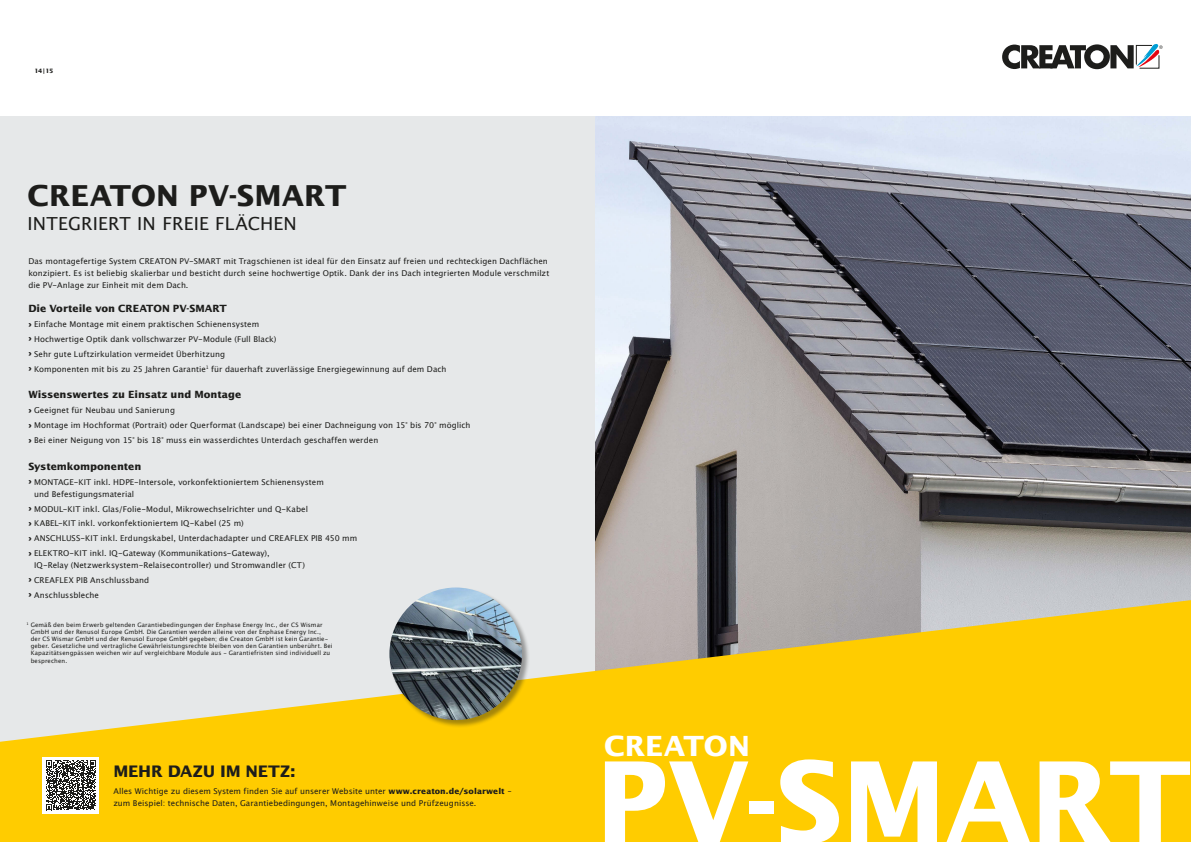
<style>
.page{position:relative;width:1191px;height:842px;background:#fff}
.page>*{position:absolute;margin:0;border:0;box-sizing:border-box;transform-origin:0 0}
.Headline_Lucida_30pt_grau_bold_Versalien{font:700 111.4px "Lucida San";letter-spacing:-.01em;color:#fff}
.Headline_Lucida_30pt_grau_bold_Versalien-2{font:700 29px "Lucida San";color:#1d1d1b}
.Headline_Lucida_30pt_grau_bold_Versalien-3{font:700 28px "Lucida San";letter-spacing:.005em;color:#fff}
.Headline_Lucida_30pt_grau_bold_Versalien-4{font:18px "Lucida San Rom";letter-spacing:.01em;color:#1d1d1b}
.Copytext_Lucida_8pt_grau_NEU{font:700 16px "Lucida San";letter-spacing:-.015em;color:#1d1d1b}
.Copytext_Lucida_8pt_grau_NEU-2{font:700 10px "Lucida San";letter-spacing:-.005em;color:#1d1d1b}
.Copytext_Lucida_8pt_grau_NEU-3{font:8px/12px "Lucida San Rom";letter-spacing:.005em;color:#1d1d1b}
.Copytext_Lucida_8pt_grau_NEU-4{font:6px/7.2px "Lucida San Rom";letter-spacing:.02em;color:#1d1d1b}
.Copytext_Lucida_8pt_grau_NEU-5{font:700 6px "Lucida San";color:#1d1d1b}
.s1{font-family:"Muller";font-weight:800;font-size:9px}
.s2{font-family:"Lucida San";font-weight:700}
</style>
<div class="page">
<div style="left:0;top:116px;width:1191px;height:726px;background:#e6e8e9"></div>
<img style="left:595px;top:116px;width:596px;height:484px">
<svg style="left:0;top:600px;width:1191px;height:242px;fill:#fc0"></svg>
<div style="left:389px;top:587px;width:141px;height:141px;background:#1d1d1b;opacity:.4"></div>
<img style="left:389px;top:587px;width:133px;height:133px;border-radius:66px">
<div style="left:43px;top:757px;width:56px;height:57px;background:#fff"></div>
<svg style="left:46px;top:760px;width:50px;height:50px"></svg>
<svg style="left:1002px;top:44px;width:160px;height:25px"></svg>
<p class="Copytext_Lucida_8pt_grau_NEU-5" style="left:35px;top:67px;width:20px">14|15</p>
<p class="Headline_Lucida_30pt_grau_bold_Versalien-2" style="left:28px;top:176px;width:320px">CREATON PV-SMART</p>
<p class="Headline_Lucida_30pt_grau_bold_Versalien-4" style="left:28px;top:212px;width:271px">INTEGRIERT IN FREIE FLÄCHEN</p>
<p class="Copytext_Lucida_8pt_grau_NEU-3" style="left:28px;top:256px;width:522px">Das montagefertige System CREATON PV-SMART mit Tragschienen ist ideal für den Einsatz auf freien und rechteckigen Dachflächen konzipiert. Es ist beliebig skalierbar und besticht durch seine hochwertige Optik. Dank der ins Dach integrierten Module verschmilzt die PV-Anlage zur Einheit mit dem Dach.</p>
<p class="Copytext_Lucida_8pt_grau_NEU-2" style="left:28px;top:302px;width:200px">Die Vorteile von CREATON PV-SMART</p>
<p class="Copytext_Lucida_8pt_grau_NEU-3" style="left:28px;top:318px;width:232px"><span class="s1">›</span> Einfache Montage mit einem praktischen Schienensystem</p>
<p class="Copytext_Lucida_8pt_grau_NEU-3" style="left:28px;top:333px;width:250px"><span class="s1">›</span> Hochwertige Optik dank vollschwarzer PV-Module (Full Black)</p>
<p class="Copytext_Lucida_8pt_grau_NEU-3" style="left:28px;top:348px;width:198px"><span class="s1">›</span> Sehr gute Luftzirkulation vermeidet Überhitzung</p>
<p class="Copytext_Lucida_8pt_grau_NEU-3" style="left:28px;top:363px;width:420px"><span class="s1">›</span> Komponenten mit bis zu 25 Jahren Garantie<sup>1</sup> für dauerhaft zuverlässige Energiegewinnung auf dem Dach</p>
<p class="Copytext_Lucida_8pt_grau_NEU-2" style="left:28px;top:388px;width:214px">Wissenswertes zu Einsatz und Montage</p>
<p class="Copytext_Lucida_8pt_grau_NEU-3" style="left:28px;top:405px;width:148px"><span class="s1">›</span> Geeignet für Neubau und Sanierung</p>
<p class="Copytext_Lucida_8pt_grau_NEU-3" style="left:28px;top:419px;width:444px"><span class="s1">›</span> Montage im Hochformat (Portrait) oder Querformat (Landscape) bei einer Dachneigung von 15° bis 70° möglich</p>
<p class="Copytext_Lucida_8pt_grau_NEU-3" style="left:28px;top:434px;width:351px"><span class="s1">›</span> Bei einer Neigung von 15° bis 18° muss ein wasserdichtes Unterdach geschaffen werden</p>
<p class="Copytext_Lucida_8pt_grau_NEU-2" style="left:28px;top:460px;width:114px">Systemkomponenten</p>
<p class="Copytext_Lucida_8pt_grau_NEU-3" style="left:34px;top:476px;width:291px;text-indent:-6px"><span class="s1">›</span> MONTAGE-KIT inkl. HDPE-Intersole, vorkonfektioniertem Schienensystem und Befestigungsmaterial</p>
<p class="Copytext_Lucida_8pt_grau_NEU-3" style="left:28px;top:503px;width:281px"><span class="s1">›</span> MODUL-KIT inkl. Glas/Folie-Modul, Mikrowechselrichter und Q-Kabel</p>
<p class="Copytext_Lucida_8pt_grau_NEU-3" style="left:28px;top:518px;width:217px"><span class="s1">›</span> KABEL-KIT inkl. vorkonfektioniertem IQ-Kabel (25 m)</p>
<p class="Copytext_Lucida_8pt_grau_NEU-3" style="left:28px;top:532px;width:330px"><span class="s1">›</span> ANSCHLUSS-KIT inkl. Erdungskabel, Unterdachadapter und CREAFLEX PIB 450 mm</p>
<p class="Copytext_Lucida_8pt_grau_NEU-3" style="left:34px;top:547px;width:272px;text-indent:-6px"><span class="s1">›</span> ELEKTRO-KIT inkl. IQ-Gateway (Kommunikations-Gateway),<br>IQ-Relay (Netzwerksystem-Relaisecontroller) und Stromwandler (CT)</p>
<p class="Copytext_Lucida_8pt_grau_NEU-3" style="left:28px;top:574px;width:122px"><span class="s1">›</span> CREAFLEX PIB Anschlussband</p>
<p class="Copytext_Lucida_8pt_grau_NEU-3" style="left:28px;top:589px;width:72px"><span class="s1">›</span> Anschlussbleche</p>
<p class="Copytext_Lucida_8pt_grau_NEU-4" style="left:31px;top:621px;width:303px;text-indent:-4px"><sup>1</sup> Gemäß den beim Erwerb geltenden Garantiebedingungen der Enphase Energy Inc., der CS Wismar GmbH und der Renusol Europe GmbH. Die Garantien werden alleine von der Enphase Energy Inc.,<br>der CS Wismar GmbH und der Renusol Europe GmbH gegeben; die Creaton GmbH ist kein Garantie&shy;geber. Gesetzliche und vertragliche Gewährleistungsrechte bleiben von den Garantien unberührt. Bei Kapazitätsengpässen weichen wir auf vergleichbare Module aus - Garantiefristen sind individuell zu besprechen.</p>
<p class="Copytext_Lucida_8pt_grau_NEU" style="left:113px;top:761px;width:184px">MEHR DAZU IM NETZ:</p>
<p class="Copytext_Lucida_8pt_grau_NEU-3" style="left:113px;top:785px;width:400px">Alles Wichtige zu diesem System finden Sie auf unserer Website unter <span class="s2">www.creaton.de/solarwelt</span> – zum Beispiel: technische Daten, Garantiebedingungen, Montagehinweise und Prüfzeugnisse.</p>
<p class="Headline_Lucida_30pt_grau_bold_Versalien-3" style="left:604px;top:727px;width:147px">CREATON</p>
<p class="Headline_Lucida_30pt_grau_bold_Versalien" style="left:595px;top:728px;width:597px">PV-SMART</p>
</div>
